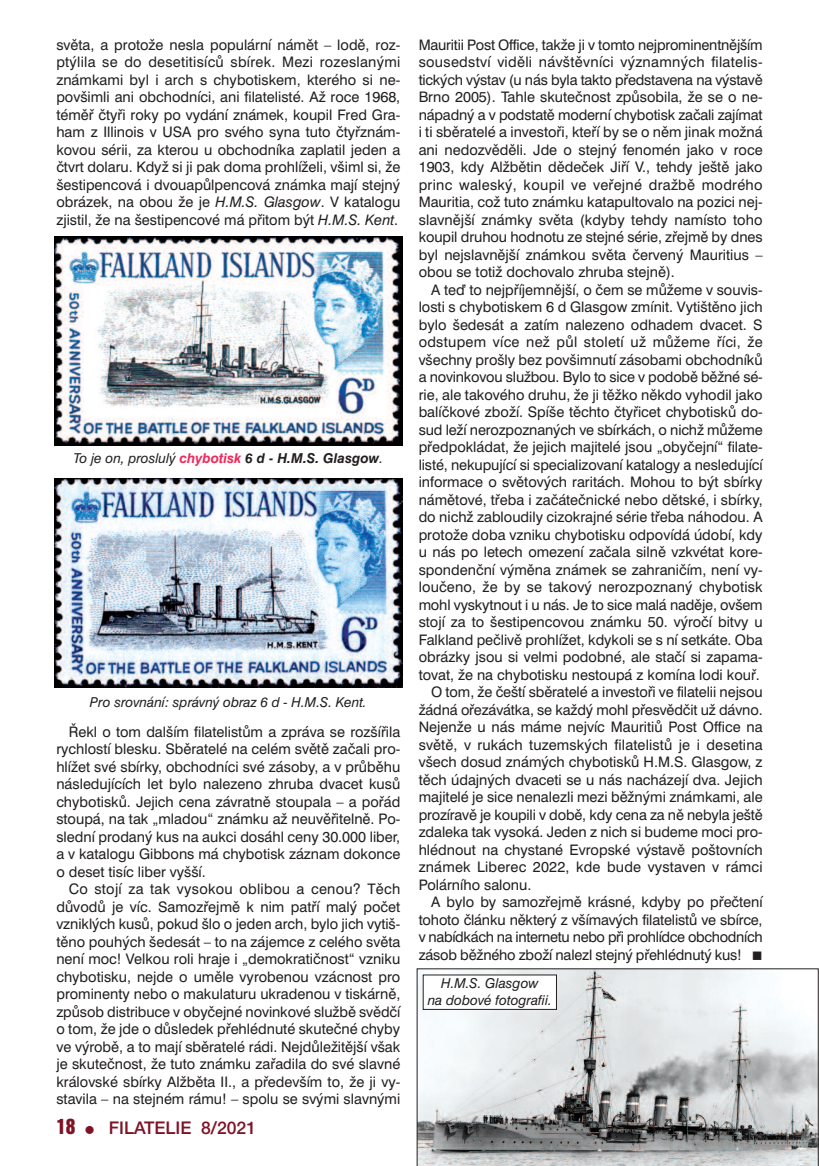
<style>
.page{position:relative;width:819px;height:1166px;background:#fff}
.page>*{position:absolute;margin:0;border:0;box-sizing:border-box;transform-origin:0 0}
.t1{font:17.5px "Helvetica E A";color:#7f1326}
.t2{font:14.53px/17.5px "Swiss 721 BTCE";color:#231f20;text-align:justify}
.t3{font:14.53px "Swiss 721 BTCE";letter-spacing:-.02em;color:#231f20}
.t4{font:14.53px "Swiss 721 BTCE";letter-spacing:.02em;color:#231f20}
.t5{font:italic 13.65px/16.3px "Swiss 721 BTCE";color:#231f20;text-align:center}
.s1{font-style:italic}
.s2{font-weight:700;color:#ee2a5c}
.s3{font-weight:700}
.s4{font-family:"Helvetica Inserat E";font-size:19.25px}
.s5{font-size:14px}
</style>
<div class="page">
<img style="left:55px;top:237px;width:347px;height:208px">
<img style="left:55px;top:479px;width:347px;height:209px">
<svg style="left:417px;top:968px;width:401px;height:198px"></svg>
<div style="left:423px;top:975px;width:133px;height:34px;background:#fff"></div>
<p class="t2" style="left:56px;top:37px;width:345px">světa, a protože nesla populární námět – lodě, roz&shy;ptýlila se do desetitisíců sbírek. Mezi rozeslanými známkami byl i arch s chybotiskem, kterého si ne&shy;povšimli ani obchodníci, ani filatelisté. Až roce 1968, téměř čtyři roky po vydání známek, koupil Fred Gra&shy;ham z Illinois v USA pro svého syna tuto čtyřznám&shy;kovou sérii, za kterou u obchodníka zaplatil jeden a čtvrt dolaru. Když si ji pak doma prohlíželi, všiml si, že šestipencová i dvouapůlpencová známka mají stejný obrázek, na obou že je <span class="s1">H.M.S. Glasgow</span>. V katalogu zjistil, že na šestipencové má přitom být <span class="s1">H.M.S. Kent</span>.</p>
<p class="t5" style="left:73px;top:452px;width:311px">To je on, proslulý <span class="s2">chybotisk</span> <span class="s3">6 d - H.M.S. Glasgow</span>.</p>
<p class="t5" style="left:90px;top:695px;width:278px">Pro srovnání: správný obraz 6 d - H.M.S. Kent.</p>
<p class="t2" style="left:56px;top:724px;width:345px;text-indent:12px">Řekl o tom dalším filatelistům a zpráva se rozšířila rychlostí blesku. Sběratelé na celém světě začali pro&shy;hlížet své sbírky, obchodníci své zásoby, a v průběhu následujících let bylo nalezeno zhruba dvacet kusů chybotisků. Jejich cena závratně stoupala – a pořád stoupá, na tak „mladou“ známku až neuvěřitelně. Po&shy;slední prodaný kus na aukci dosáhl ceny 30.000 liber, a v katalogu Gibbons má chybotisk záznam dokonce o deset tisíc liber vyšší.</p>
<p class="t2" style="left:56px;top:882px;width:345px;text-indent:12px">Co stojí za tak vysokou oblibou a cenou? Těch důvodů je víc. Samozřejmě k nim patří malý počet vzniklých kusů, pokud šlo o jeden arch, bylo jich vytiš&shy;těno pouhých šedesát – to na zájemce z celého světa není moc! Velkou roli hraje i „demokratičnost“ vzniku chybotisku, nejde o uměle vyrobenou vzácnost pro prominenty nebo o makulaturu ukradenou v tiskárně, způsob distribuce v obyčejné novinkové službě svědčí o tom, že jde o důsledek přehlédnuté skutečné chyby ve výrobě, a to mají sběratelé rádi. Nejdůležitější však je skutečnost, že tuto známku zařadila do své slavné královské sbírky Alžběta II., a především to, že ji vy&shy;stavila – na stejném rámu! – spolu se svými slavnými</p>
<p class="t1" style="left:56px;top:1117px;width:201px"><span class="s4">18</span> <span class="s5">π</span> FILATELIE 8/2021</p>
<p class="t2" style="left:418px;top:37px;width:345px">Mauritii Post Office, takže ji v tomto nejprominentnějším sousedství viděli návštěvníci významných filatelis&shy;tických výstav (u nás byla takto představena na výstavě Brno 2005). Tahle skutečnost způsobila, že se o ne&shy;nápadný a v podstatě moderní chybotisk začali zajímat i ti sběratelé a investoři, kteří by se o něm jinak možná ani nedozvěděli. Jde o stejný fenomén jako v roce 1903, kdy Alžbětin dědeček Jiří V., tehdy ještě jako princ waleský, koupil ve veřejné dražbě modrého Mauritia, což tuto známku katapultovalo na pozici nej&shy;slavnější známky světa (kdyby tehdy namísto toho koupil druhou hodnotu ze stejné série, zřejmě by dnes byl nejslavnější známkou světa červený Mauritius – obou se totiž dochovalo zhruba stejně).</p>
<p class="t2" style="left:431px;top:282px;width:333px">A teď to nejpříjemnější, o čem se můžeme v souvis-</p>
<p class="t2" style="left:418px;top:300px;width:345px">losti s chybotiskem 6 d Glasgow zmínit. Vytištěno jich</p>
<p class="t2" style="left:418px;top:317px;width:345px">bylo šedesát a zatím nalezeno odhadem dvacet. S</p>
<p class="t4" style="left:418px;top:337px;width:345px">odstupem více než půl století už můžeme říci, že</p>
<p class="t2" style="left:418px;top:352px;width:345px">všechny prošly bez povšimnutí zásobami obchodníků</p>
<p class="t2" style="left:418px;top:370px;width:345px">a novinkovou službou. Bylo to sice v podobě běžné sé-</p>
<p class="t2" style="left:418px;top:387px;width:345px">rie, ale takového druhu, že ji těžko někdo vyhodil jako</p>
<p class="t2" style="left:418px;top:405px;width:345px">balíčkové zboží. Spíše těchto čtyřicet chybotisků do-</p>
<p class="t2" style="left:418px;top:422px;width:345px">sud leží nerozpoznaných ve sbírkách, o nichž můžeme</p>
<p class="t2" style="left:418px;top:440px;width:345px">předpokládat, že jejich majitelé jsou „obyčejní“ filate-</p>
<p class="t2" style="left:418px;top:457px;width:345px">listé, nekupující si specializovaní katalogy a nesledující</p>
<p class="t2" style="left:418px;top:475px;width:345px">informace o světových raritách. Mohou to být sbírky</p>
<p class="t2" style="left:418px;top:492px;width:345px">námětové, třeba i začátečnické nebo dětské, i sbírky,</p>
<p class="t2" style="left:418px;top:510px;width:345px">do nichž zabloudily cizokrajné série třeba náhodou. A</p>
<p class="t2" style="left:418px;top:527px;width:345px">protože doba vzniku chybotisku odpovídá údobí, kdy</p>
<p class="t2" style="left:418px;top:545px;width:345px">u nás po letech omezení začala silně vzkvétat kore-</p>
<p class="t2" style="left:418px;top:562px;width:345px">spondenční výměna známek se zahraničím, není vy-</p>
<p class="t2" style="left:418px;top:580px;width:345px">loučeno, že by se takový nerozpoznaný chybotisk</p>
<p class="t2" style="left:418px;top:597px;width:345px">mohl vyskytnout i u nás. Je to sice malá naděje, ovšem</p>
<p class="t2" style="left:418px;top:615px;width:345px">stojí za to šestipencovou známku 50. výročí bitvy u</p>
<p class="t2" style="left:418px;top:632px;width:345px">Falkland pečlivě prohlížet, kdykoli se s ní setkáte. Oba</p>
<p class="t2" style="left:418px;top:650px;width:345px">obrázky jsou si velmi podobné, ale stačí si zapama-</p>
<p class="t2" style="left:418px;top:667px;width:342px">tovat, že na chybotisku nestoupá z komína lodi kouř.</p>
<p class="t2" style="left:431px;top:685px;width:333px">O tom, že čeští sběratelé a investoři ve filatelii nejsou</p>
<p class="t2" style="left:418px;top:702px;width:345px">žádná ořezávátka, se každý mohl přesvědčit už dávno.</p>
<p class="t2" style="left:418px;top:720px;width:345px">Nejenže u nás máme nejvíc Mauritiů Post Office na</p>
<p class="t2" style="left:418px;top:737px;width:345px">světě, v rukách tuzemských filatelistů je i desetina</p>
<p class="t2" style="left:418px;top:755px;width:345px">všech dosud známých chybotisků H.M.S. Glasgow, z</p>
<p class="t2" style="left:418px;top:772px;width:345px">těch údajných dvaceti se u nás nacházejí dva. Jejich</p>
<p class="t2" style="left:418px;top:790px;width:345px">majitelé je sice nenalezli mezi běžnými známkami, ale</p>
<p class="t2" style="left:418px;top:807px;width:345px">prozíravě je koupili v době, kdy cena za ně nebyla ještě</p>
<p class="t2" style="left:418px;top:825px;width:345px">zdaleka tak vysoká. Jeden z nich si budeme moci pro-</p>
<p class="t2" style="left:418px;top:842px;width:345px">hlédnout na chystané Evropské výstavě poštovních</p>
<p class="t2" style="left:418px;top:860px;width:345px">známek Liberec 2022, kde bude vystaven v rámci</p>
<p class="t2" style="left:418px;top:877px;width:114px">Polárního salonu.</p>
<p class="t2" style="left:431px;top:895px;width:333px">A bylo by samozřejmě krásné, kdyby po přečtení</p>
<p class="t2" style="left:418px;top:912px;width:345px">tohoto článku některý z všímavých filatelistů ve sbírce,</p>
<p class="t3" style="left:418px;top:932px;width:345px">v nabídkách na internetu nebo při prohlídce obchodních</p>
<p class="t2" style="left:418px;top:947px;width:345px">zásob běžného zboží nalezl stejný přehlédnutý kus! ■</p>
<p class="t5" style="left:427px;top:977px;width:126px">H.M.S. Glasgow<br>na dobové fotografii.</p>
</div>
